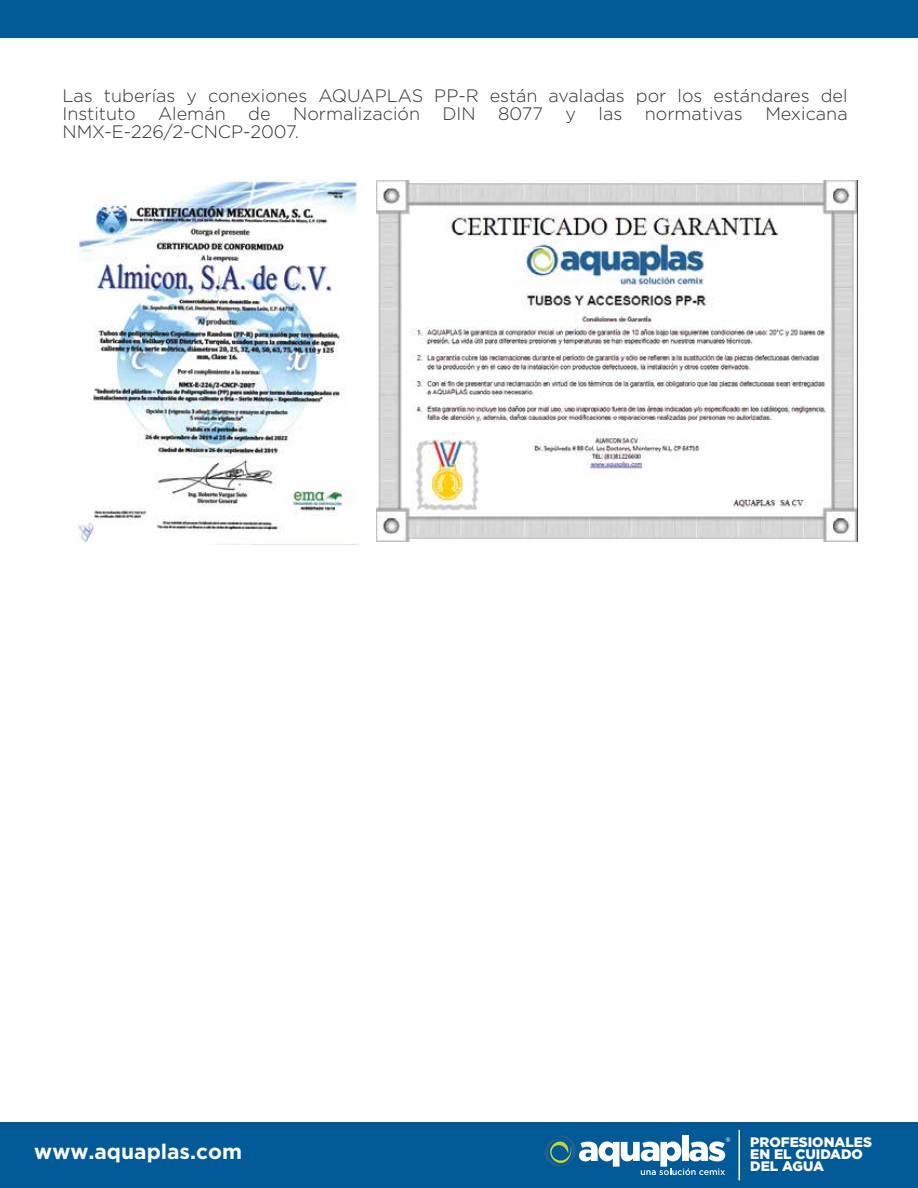
<style>
.page{position:relative;width:918px;height:1188px;background:#fff}
.page>*{position:absolute;margin:0;border:0;box-sizing:border-box;transform-origin:0 0}
.t1{font:700 21px "Gotham";color:#fff}
.t2{font:300 18px/18px "Gotham";color:#323236;text-align:justify}
.t3{font:900 13.8px/11.9px "Gotham";color:#fff}
</style>
<div class="page">
<div style="left:0;top:0;width:918px;height:38px;background:#005a97"></div>
<div style="left:0;top:1122px;width:918px;height:66px;background:#005a97"></div>
<svg style="left:544px;top:1135px;width:186px;height:40px"></svg>
<hr style="left:739px;top:1130px;width:1px;height:50px;background:#fff">
<img style="left:78px;top:179px;width:281px;height:366px">
<img style="left:376px;top:181px;width:482px;height:361px">
<p class="t2" style="left:62px;top:86px;width:787px">Las tuberías y conexiones AQUAPLAS PP-R están avaladas por los estándares del Instituto Alemán de Normalización DIN 8077 y las normativas Mexicana NMX-E-226/2-CNCP-2007.</p>
<p class="t1" style="left:34px;top:1138px;width:209px">www.aquaplas.com</p>
<p class="t3" style="left:750px;top:1136px;width:123px">PROFESIONALES<br>EN EL CUIDADO<br>DEL AGUA</p>
</div>
